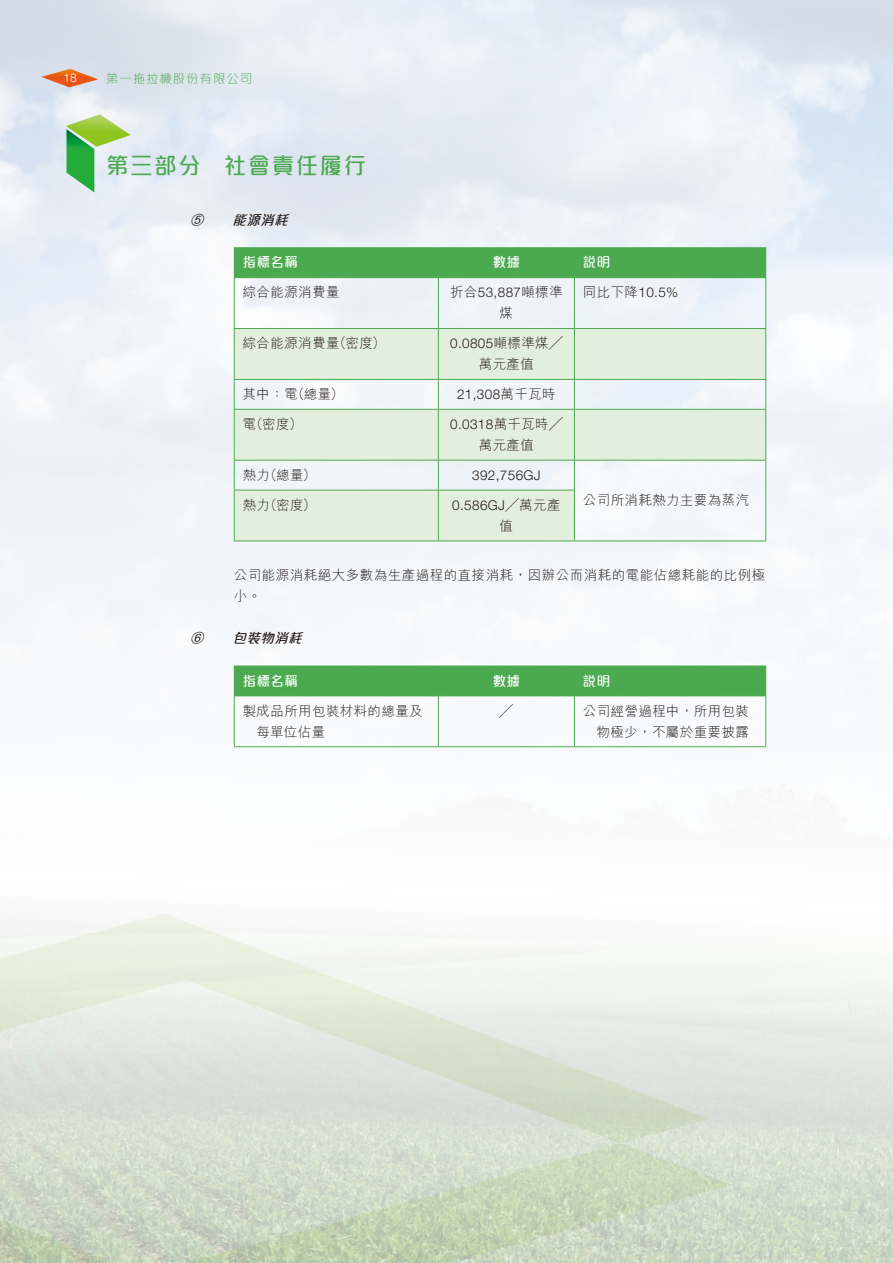
<style>
.page{position:relative;width:893px;height:1263px;background:#fff}
.page>*{position:absolute;margin:0;border:0;box-sizing:border-box;transform-origin:0 0}
.t1{font:500 22.5px "M Elle HK";letter-spacing:.065em;color:#4ba94f}
.t2{font:300 13.5px/21px "M Hei HK";letter-spacing:.03em;color:#231916}
.t3{font:300 13.5px "Helvetica Neue LT Std";letter-spacing:.03em;color:#231916}
.t4{font:500 13.5px "M Elle HK";letter-spacing:.03em;color:#fff}
.t5{font:italic 500 13.5px "M Elle HK";color:#231916}
.t6{font:300 12px "M Elle HK";letter-spacing:.115em;color:#4ba94f}
.t7{font:300 12px "Helvetica Neue LT Std";color:#fff}
.s1{font-family:"M Hei HK"}
</style>
<div class="page">
<img style="left:0;top:0;width:893px;height:1263px">
<svg style="left:41px;top:69px;width:57px;height:18px"></svg>
<svg style="left:66px;top:114px;width:65px;height:79px;background:#a7d5a0"></svg>
<svg style="left:235px;top:329px;width:530px;height:212px;fill:#e3efdd"></svg>
<hr style="left:234px;top:247px;width:204px;height:1px;background:#4ba94f">
<hr style="left:438px;top:247px;width:136px;height:1px;background:#4ba94f">
<hr style="left:574px;top:247px;width:192px;height:1px;background:#4ba94f">
<div style="left:234px;top:248px;width:532px;height:29px;background:#4ba94f"></div>
<hr style="left:234px;top:277px;width:204px;height:1px;background:#4ba94f">
<hr style="left:234px;top:278px;width:1px;height:50px;background:#4ba94f">
<hr style="left:438px;top:277px;width:136px;height:1px;background:#4ba94f">
<hr style="left:438px;top:278px;width:1px;height:50px;background:#4ba94f">
<hr style="left:574px;top:277px;width:192px;height:1px;background:#4ba94f">
<hr style="left:574px;top:278px;width:1px;height:50px;background:#4ba94f">
<hr style="left:765px;top:278px;width:1px;height:50px;background:#4ba94f">
<hr style="left:234px;top:328px;width:204px;height:1px;background:#4ba94f">
<hr style="left:234px;top:329px;width:1px;height:50px;background:#4ba94f">
<hr style="left:438px;top:328px;width:136px;height:1px;background:#4ba94f">
<hr style="left:438px;top:329px;width:1px;height:50px;background:#4ba94f">
<hr style="left:574px;top:328px;width:192px;height:1px;background:#4ba94f">
<hr style="left:574px;top:329px;width:1px;height:50px;background:#4ba94f">
<hr style="left:765px;top:329px;width:1px;height:50px;background:#4ba94f">
<hr style="left:234px;top:379px;width:204px;height:1px;background:#4ba94f">
<svg style="left:234px;top:380px;width:1px;height:29px"></svg>
<hr style="left:438px;top:379px;width:136px;height:1px;background:#4ba94f">
<svg style="left:438px;top:380px;width:1px;height:29px"></svg>
<hr style="left:574px;top:379px;width:192px;height:1px;background:#4ba94f">
<svg style="left:574px;top:380px;width:1px;height:29px"></svg>
<svg style="left:765px;top:380px;width:1px;height:29px"></svg>
<hr style="left:234px;top:409px;width:204px;height:1px;background:#4ba94f">
<hr style="left:234px;top:410px;width:1px;height:50px;background:#4ba94f">
<hr style="left:438px;top:409px;width:136px;height:1px;background:#4ba94f">
<hr style="left:438px;top:410px;width:1px;height:50px;background:#4ba94f">
<hr style="left:574px;top:409px;width:192px;height:1px;background:#4ba94f">
<hr style="left:574px;top:410px;width:1px;height:50px;background:#4ba94f">
<hr style="left:765px;top:410px;width:1px;height:50px;background:#4ba94f">
<hr style="left:234px;top:460px;width:204px;height:1px;background:#4ba94f">
<svg style="left:234px;top:461px;width:1px;height:29px"></svg>
<hr style="left:438px;top:460px;width:136px;height:1px;background:#4ba94f">
<svg style="left:438px;top:461px;width:1px;height:29px"></svg>
<hr style="left:234px;top:490px;width:204px;height:1px;background:#4ba94f">
<hr style="left:234px;top:490px;width:1px;height:51px;background:#4ba94f">
<hr style="left:438px;top:490px;width:137px;height:1px;background:#4ba94f">
<hr style="left:438px;top:490px;width:1px;height:51px;background:#4ba94f">
<hr style="left:234px;top:541px;width:204px;height:1px;background:#4ba94f">
<hr style="left:438px;top:541px;width:136px;height:1px;background:#4ba94f">
<hr style="left:574px;top:460px;width:192px;height:1px;background:#4ba94f">
<svg style="left:574px;top:461px;width:1px;height:29px"></svg>
<svg style="left:765px;top:461px;width:1px;height:29px"></svg>
<hr style="left:574px;top:490px;width:1px;height:51px;background:#4ba94f">
<hr style="left:765px;top:490px;width:1px;height:51px;background:#4ba94f">
<hr style="left:574px;top:541px;width:192px;height:1px;background:#4ba94f">
<div style="left:234px;top:666px;width:532px;height:29px;background:#4ba94f"></div>
<hr style="left:234px;top:695px;width:204px;height:1px;background:#4ba94f">
<hr style="left:234px;top:696px;width:1px;height:50px;background:#4ba94f">
<hr style="left:438px;top:695px;width:136px;height:1px;background:#4ba94f">
<hr style="left:438px;top:696px;width:1px;height:50px;background:#4ba94f">
<hr style="left:574px;top:695px;width:192px;height:1px;background:#4ba94f">
<hr style="left:574px;top:696px;width:1px;height:50px;background:#4ba94f">
<hr style="left:765px;top:696px;width:1px;height:50px;background:#4ba94f">
<hr style="left:234px;top:746px;width:204px;height:1px;background:#4ba94f">
<hr style="left:438px;top:746px;width:136px;height:1px;background:#4ba94f">
<hr style="left:574px;top:746px;width:192px;height:1px;background:#4ba94f">
<p class="t7" style="left:63px;top:71px;width:15px">18</p>
<p class="t6" style="left:106px;top:72px;width:147px">第一拖拉機股份有限公司</p>
<h1 class="t1" style="left:106px;top:154px;width:261px">第三部分 社會責任履行</h1>
<p class="t5" style="left:190px;top:213px;width:19px">⑤</p>
<p class="t5" style="left:232px;top:213px;width:60px">能源消耗</p>
<p class="t4" style="left:243px;top:256px;width:57px">指標名稱</p>
<p class="t4" style="left:493px;top:256px;width:29px">數據</p>
<p class="t4" style="left:583px;top:256px;width:29px">說明</p>
<p class="t2" style="left:243px;top:282px;width:98px">綜合能源消費量</p>
<p class="t3" style="left:450px;top:284px;width:114px"><span class="s1">折合</span>53,887<span class="s1">噸標準</span></p>
<p class="t2" style="left:500px;top:303px;width:15px">煤</p>
<p class="t3" style="left:583px;top:284px;width:97px"><span class="s1">同比下降</span>10.5%</p>
<p class="t2" style="left:243px;top:333px;width:144px">綜合能源消費量（密度）</p>
<p class="t3" style="left:450px;top:335px;width:114px">0.0805<span class="s1">噸標準煤╱</span></p>
<p class="t2" style="left:479px;top:354px;width:57px">萬元產值</p>
<p class="t2" style="left:243px;top:383px;width:103px">其中：電（總量）</p>
<p class="t3" style="left:457px;top:386px;width:100px">21,308<span class="s1">萬千瓦時</span></p>
<p class="t2" style="left:243px;top:413px;width:61px">電（密度）</p>
<p class="t3" style="left:450px;top:416px;width:114px">0.0318<span class="s1">萬千瓦時╱</span></p>
<p class="t2" style="left:479px;top:434px;width:57px">萬元產值</p>
<p class="t2" style="left:243px;top:464px;width:75px">熱力（總量）</p>
<p class="t3" style="left:472px;top:467px;width:70px">392,756GJ</p>
<p class="t2" style="left:243px;top:494px;width:75px">熱力（密度）</p>
<p class="t3" style="left:452px;top:497px;width:110px">0.586GJ<span class="s1">╱萬元產</span></p>
<p class="t2" style="left:583px;top:490px;width:168px">公司所消耗熱力主要為蒸汽</p>
<p class="t2" style="left:500px;top:515px;width:15px">值</p>
<p class="t2" style="left:234px;top:564px;width:533px">公司能源消耗絕大多數為生產過程的直接消耗，因辦公而消耗的電能佔總耗能的比例極小。</p>
<p class="t5" style="left:190px;top:631px;width:19px">⑥</p>
<p class="t5" style="left:232px;top:631px;width:74px">包裝物消耗</p>
<p class="t4" style="left:243px;top:674px;width:57px">指標名稱</p>
<p class="t4" style="left:493px;top:674px;width:29px">數據</p>
<p class="t4" style="left:583px;top:674px;width:29px">說明</p>
<p class="t2" style="left:256px;top:700px;width:168px;text-indent:-14px">製成品所用包裝材料的總量及每單位佔量</p>
<p class="t2" style="left:500px;top:700px;width:15px">╱</p>
<p class="t2" style="left:583px;top:700px;width:168px;text-align:right">公司經營過程中，所用包裝物極少，不屬於重要披露</p>
</div>
